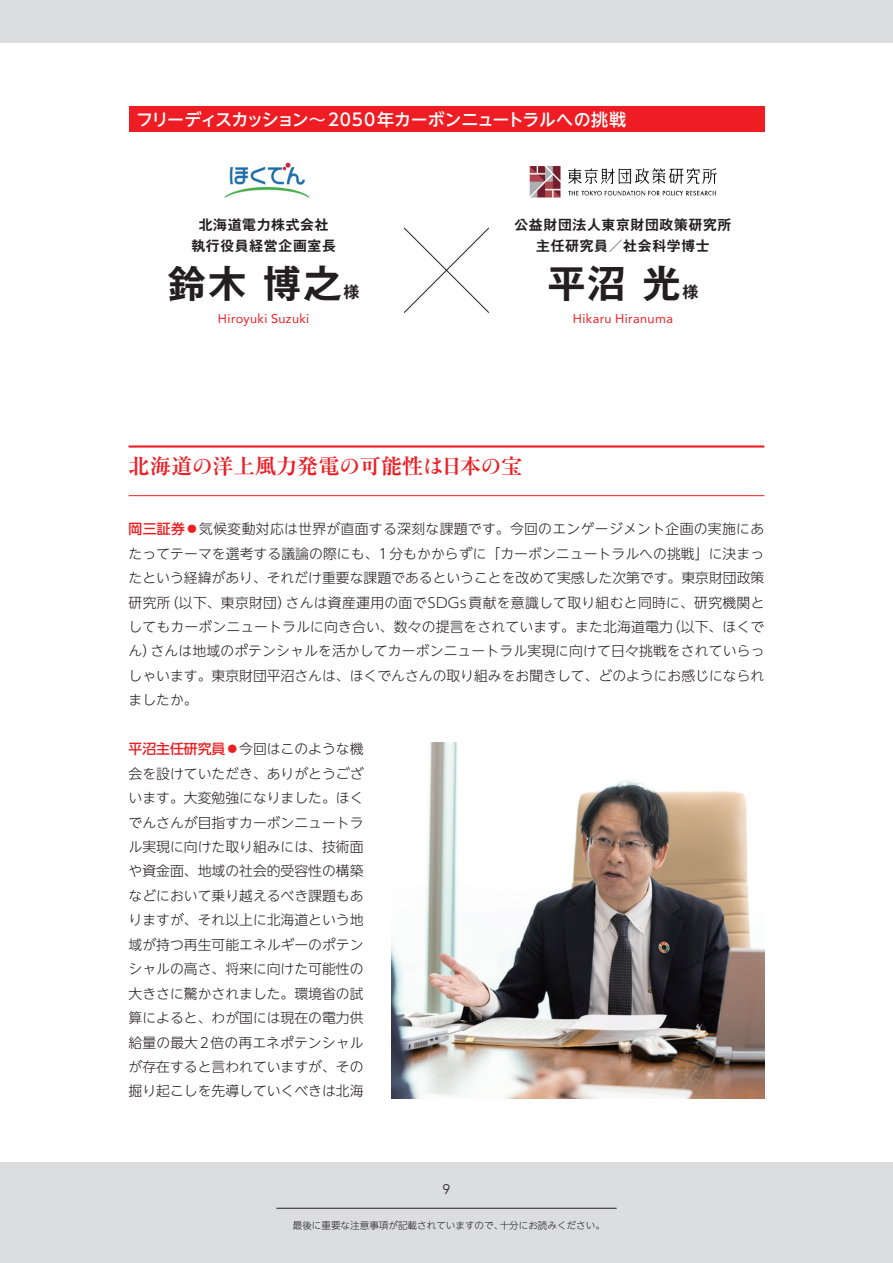
<style>
.page{position:relative;width:893px;height:1263px;background:#fff}
.page>*{position:absolute;margin:0;border:0;box-sizing:border-box;transform-origin:0 0}
.t1{font:700 38.25px "Gothic MB101 Pro De";color:#231f20}
.t2{font:700 21.3px "Ryumin Pro";color:#ee1d23}
.t3{font:500 16.95px "UD Shin Go NT Pro";letter-spacing:-.03em;color:#fff}
.t4{font:700 15.9px "Gothic MB101 Pro De";color:#231f20}
.t5{font:300 13.8px/24.5px "UD Shin Go NT Pro";color:#231f20;text-align:justify}
.t6{font:700 13.8px/21.3px "Gothic MB101 Pro De";letter-spacing:.05em;color:#231f20;text-align:center}
.t7{font:300 13.8px "Avenir";color:#231f20}
.t8{font:12.75px "Avenir";letter-spacing:.03em;color:#ee1d23}
.t9{font:300 9.6px "UD Shin Go NT Pro";color:#231f20}
.s1{font-family:"Ryumin Std Bold KO";font-weight:400}
.s2{font-weight:500;color:#ee1d23}
.s3{font-family:"UD Shin Go Pro";font-weight:500;color:#ee1d23}
</style>
<div class="page">
<div style="left:0;top:0;width:893px;height:43px;background:#dcdddf"></div>
<div style="left:0;top:1162px;width:893px;height:101px;background:#dcdddf"></div>
<hr style="left:276px;top:1208px;width:341px;height:1px;background:#231f20">
<hr style="left:129px;top:445px;width:635px;height:3px;background:#ee1d23">
<hr style="left:129px;top:495px;width:635px;height:1px;background:#ee1d23">
<div style="left:129px;top:106px;width:635px;height:26px;background:#ee1d23"></div>
<img style="left:391px;top:742px;width:373px;height:356px">
<svg style="left:403px;top:227px;width:86px;height:86px"></svg>
<img style="left:224px;top:162px;width:86px;height:36px">
<img style="left:529px;top:165px;width:188px;height:33px">
<p class="t3" style="left:136px;top:105px;width:492px">フリーディスカッション～2050年カーボンニュートラルへの挑戦</p>
<p class="t6" style="left:191px;top:212px;width:146px">北海道電力株式会社執行役員経営企画室長</p>
<h1 class="t1" style="left:168px;top:252px;width:175px">鈴木 博之</h1>
<p class="t4" style="left:343px;top:279px;width:17px">様</p>
<p class="t6" style="left:514px;top:212px;width:218px">公益財団法人東京財団政策研究所主任研究員／社会科学博士</p>
<h1 class="t1" style="left:547px;top:252px;width:135px">平沼 光</h1>
<p class="t4" style="left:683px;top:279px;width:17px">様</p>
<p class="t8" style="left:218px;top:308px;width:93px">Hiroyuki Suzuki</p>
<p class="t8" style="left:573px;top:308px;width:102px">Hikaru Hiranuma</p>
<h2 class="t2" style="left:129px;top:449px;width:395px">北海道<span class="s1">の</span>洋上風力発電<span class="s1">の</span>可能性<span class="s1">は</span>日本<span class="s1">の</span>宝</h2>
<p class="t5" style="left:129px;top:516px;width:637px"><span class="s2">岡三証券◦</span>気候変動対応は世界が直面する深刻な課題です。今回のエンゲージメント企画の実施にあたってテーマを選考する議論の際にも、1分もかからずに「カーボンニュートラルへの挑戦」に決まったという経緯があり、それだけ重要な課題であるということを改めて実感した次第です。東京財団政策研究所（以下、東京財団）さんは資産運用の面でSDGs貢献を意識して取り組むと同時に、研究機関としてもカーボンニュートラルに向き合い、数々の提言をされています。また北海道電力（以下、ほくでん）さんは地域のポテンシャルを活かしてカーボンニュートラル実現に向けて日々挑戦をされていらっしゃいます。東京財団平沼さんは、ほくでんさんの取り組みをお聞きして、どのようにお感じになられましたか。</p>
<p class="t5" style="left:129px;top:736px;width:236px"><span class="s3">平沼主任研究員◦</span>今回はこのような機会を設けていただき、ありがとうございます。大変勉強になりました。ほくでんさんが目指すカーボンニュートラル実現に向けた取り組みには、技術面や資金面、地域の社会的受容性の構築などにおいて乗り越えるべき課題もありますが、それ以上に北海道という地域が持つ再生可能エネルギーのポテンシャルの高さ、将来に向けた可能性の大きさに驚かされました。環境省の試算によると、わが国には現在の電力供給量の最大2倍の再エネポテンシャルが存在すると言われていますが、その掘り起こしを先導していくべきは北海</p>
<p class="t7" style="left:443px;top:1181px;width:9px">9</p>
<p class="t9" style="left:293px;top:1217px;width:314px">最後に重要な注意事項が記載されていますので、十分にお読みください。</p>
</div>
